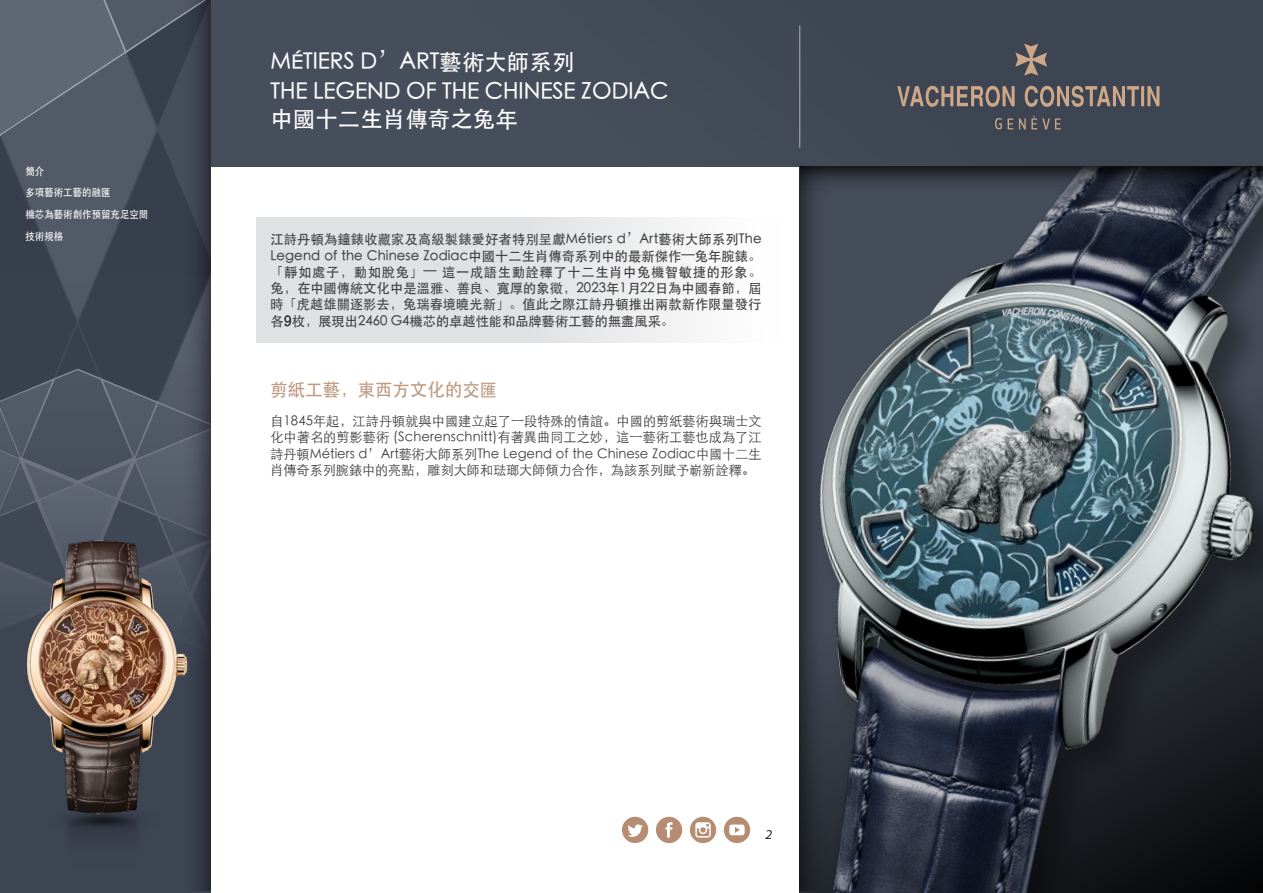
<style>
.page{position:relative;width:1263px;height:893px;background:#fff}
.page>*{position:absolute;margin:0;border:0;box-sizing:border-box;transform-origin:0 0}
.t1{font:500 22.5px/30.6px "ST Heiti SC";color:#fff}
.t2{font:500 18px "ST Heiti SC";color:#be9a81}
.t3{font:500 13.5px/16.2px "ST Heiti SC";color:#40403f;text-align:justify}
.t4{font:300 13.5px/16.2px "ST Heiti SC";color:#40403f;text-align:justify}
.t5{font:italic 12.75px "Prelo";color:#000}
.t6{font:500 10.5px/21.6px "ST Heiti SC";color:#fff;scale:.9 1}
.s1{font-family:"Adobe Myungjo Std"}
</style>
<div class="page">
<div style="left:210px;top:0;width:1053px;height:166px;background:#474e5b"></div>
<hr style="left:799px;top:26px;width:1px;height:122px;background:#b4b5b7">
<svg style="left:897px;top:44px;width:262px;height:85px"></svg>
<svg style="left:0;top:0;width:163px;height:867px;background:#4b5260"></svg>
<svg style="left:163px;top:0;width:47px;height:891px;background:#404653"></svg>
<svg style="left:622px;top:817px;width:26px;height:26px"></svg>
<svg style="left:656px;top:817px;width:26px;height:26px"></svg>
<svg style="left:724px;top:817px;width:26px;height:26px"></svg>
<svg style="left:690px;top:817px;width:26px;height:26px"></svg>
<img style="left:20px;top:826px;width:165px;height:48px">
<img style="left:0;top:526px;width:208px;height:300px">
<img style="left:799px;top:214px;width:464px;height:679px">
<svg style="left:799px;top:166px;width:48px;height:725px;background:#41464f"></svg>
<svg style="left:800px;top:166px;width:463px;height:48px;background:#373d48"></svg>
<div style="left:256px;top:217px;width:524px;height:125px;background:linear-gradient(to right,#d8d9dc,#f7f8f8)"></div>
<p class="t6" style="left:26px;top:160px;width:138px">簡介<br>多項藝術工藝的融匯<br>機芯為藝術創作預留充足空間技術規格</p>
<h1 class="t1" style="left:270px;top:46px;width:399px">MÉTIERS D’ART藝術大師系列<br>THE LEGEND OF THE CHINESE ZODIAC</h1>
<h1 class="t1" style="left:270px;top:103px;width:249px">中國十二生肖傳奇之兔年</h1>
<p class="t3" style="left:270px;top:231px;width:493px">江詩丹頓為鐘錶收藏家及高級製錶愛好者特別呈獻Métiers d’Art藝術大師系列The Legend of the Chinese Zodiac中國十二生肖傳奇系列中的最新傑作—兔年腕錶。「靜如處子，動如脫兔」— 這一成語生動詮釋了十二生肖中兔機智敏捷的形象。兔，在中國傳統文化中是溫雅、善良、寬厚的象徵，2023年1月22日為中國春節，屆時「虎越雄關逐影去，兔瑞春境曉光新」。值此之際江詩丹頓推出兩款新作限量發行各<span class="s1">9</span>枚，展現出2460 G4機芯的卓越性能和品牌藝術工藝的無盡風采。</p>
<p class="t2" style="left:270px;top:379px;width:228px">剪紙工藝，東西方文化的交匯</p>
<p class="t4" style="left:270px;top:412px;width:493px">自1845年起，江詩丹頓就與中國建立起了一段特殊的情誼。中國的剪紙藝術與瑞士文化中著名的剪影藝術 (Scherenschnitt)有著異曲同工之妙，這一藝術工藝也成為了江詩丹頓Métiers d’Art藝術大師系列The Legend of the Chinese Zodiac中國十二生肖傳奇系列腕錶中的亮點，雕刻大師和琺瑯大師傾力合作，為該系列賦予嶄新詮釋。</p>
<p class="t5" style="left:765px;top:826px;width:9px">2</p>
</div>
